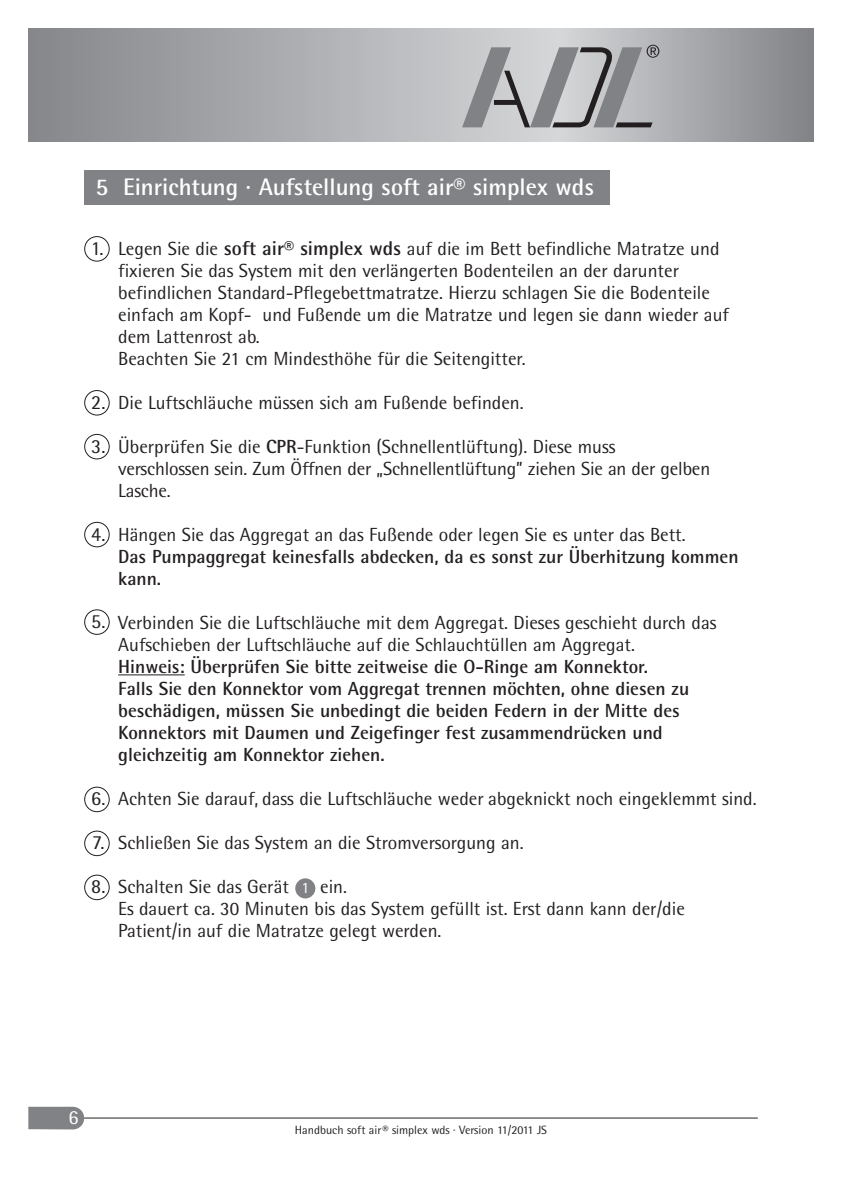
<style>
.page{position:relative;width:842px;height:1191px;background:#fff}
.page>*{position:absolute;margin:0;border:0;box-sizing:border-box;transform-origin:0 0}
.t1{font:700 24px "Rotis Semi Sans";color:#fff}
.t2{font:20px/43.8px "Rotis Semi Sans";color:#231f20}
.t3{font:20px "Rotis Semi Sans";color:#fff}
.t4{font:19px/22px "Rotis Semi Sans";color:#231f20}
.t5{font:700 19px/22px "Rotis Semi Sans";color:#231f20}
.t6{font:15.8px "Rotis Semi Sans";color:#fff}
.t7{font:12px "Rotis Semi Sans";color:#231f20}
.s1{font-weight:700;font-size:20px}
.s2{font-weight:700}
</style>
<div class="page">
<svg style="left:28px;top:1106px;width:56px;height:23px"></svg>
<hr style="left:84px;top:1117px;width:674px;height:1px;background:#231f20">
<div style="left:84px;top:170px;width:526px;height:34px;background:#808285"></div>
<hr style="left:118px;top:674px;width:67px;height:1px;background:#231f20">
<div style="left:84px;top:236px;width:26px;height:26px;border:2px solid #231f20;border-radius:50%"></div>
<div style="left:84px;top:390px;width:26px;height:25px;border:2px solid #231f20;border-radius:50%"></div>
<div style="left:84px;top:434px;width:26px;height:25px;border:2px solid #231f20;border-radius:50%"></div>
<div style="left:84px;top:522px;width:26px;height:25px;border:2px solid #231f20;border-radius:50%"></div>
<div style="left:84px;top:609px;width:26px;height:26px;border:2px solid #231f20;border-radius:50%"></div>
<div style="left:84px;top:786px;width:26px;height:26px;border:2px solid #231f20;border-radius:50%"></div>
<div style="left:84px;top:830px;width:26px;height:26px;border:2px solid #231f20;border-radius:50%"></div>
<div style="left:84px;top:874px;width:26px;height:26px;border:2px solid #231f20;border-radius:50%"></div>
<svg style="left:293px;top:876px;width:25px;height:24px"></svg>
<div style="left:295px;top:878px;width:20px;height:20px;background:#808285;border-radius:50%"></div>
<div style="left:28px;top:28px;width:530px;height:114px;background:linear-gradient(to right,#848689,#d5d6d8)"></div>
<div style="left:558px;top:28px;width:256px;height:114px;background:linear-gradient(to right,#d6d6d9,#808286)"></div>
<svg style="left:462px;top:45px;width:197px;height:82px;background:#a5a6a9"></svg>
<p class="t1" style="left:96px;top:178px;width:500px">5 Einrichtung · Aufstellung soft air® simplex wds</p>
<p class="t4" style="left:118px;top:239px;width:612px">Legen Sie die <span class="s1">soft air® simplex wds</span> auf die im Bett befindliche Matratze und fixieren Sie das System mit den verlängerten Bodenteilen an der darunter befindlichen Standard-Pflegebettmatratze. Hierzu schlagen Sie die Bodenteile einfach am Kopf- und Fußende um die Matratze und legen sie dann wieder auf dem Lattenrost ab.<br>Beachten Sie 21 cm Mindesthöhe für die Seitengitter.</p>
<p class="t4" style="left:118px;top:393px;width:407px">Die Luftschläuche müssen sich am Fußende befinden.</p>
<p class="t4" style="left:118px;top:437px;width:593px">Überprüfen Sie die <span class="s2">CPR</span>-Funktion (Schnellentlüftung). Diese muss verschlossen sein. Zum Öffnen der „Schnellentlüftung” ziehen Sie an der gelben<br>Lasche.</p>
<p class="t4" style="left:118px;top:525px;width:569px">Hängen Sie das Aggregat an das Fußende oder legen Sie es unter das Bett.</p>
<p class="t5" style="left:118px;top:547px;width:622px">Das Pumpaggregat keinesfalls abdecken, da es sonst zur Überhitzung kommen kann.</p>
<p class="t4" style="left:118px;top:613px;width:600px">Verbinden Sie die Luftschläuche mit dem Aggregat. Dieses geschieht durch das<br>Aufschieben der Luftschläuche auf die Schlauchtüllen am Aggregat.</p>
<p class="t5" style="left:118px;top:657px;width:572px">Hinweis: Überprüfen Sie bitte zeitweise die O-Ringe am Konnektor.<br>Falls Sie den Konnektor vom Aggregat trennen möchten, ohne diesen zu beschädigen, müssen Sie unbedingt die beiden Federn in der Mitte des Konnektors mit Daumen und Zeigefinger fest zusammendrücken und gleichzeitig am Konnektor ziehen.</p>
<p class="t4" style="left:118px;top:789px;width:640px">Achten Sie darauf, dass die Luftschläuche weder abgeknickt noch eingeklemmt sind.</p>
<p class="t4" style="left:118px;top:833px;width:407px">Schließen Sie das System an die Stromversorgung an.</p>
<p class="t4" style="left:118px;top:877px;width:568px">Schalten Sie das Gerät 1 ein.<br>Es dauert ca. 30 Minuten bis das System gefüllt ist. Erst dann kann der/die<br>Patient/in auf die Matratze gelegt werden.</p>
<p class="t2" style="left:91px;top:228px;width:14px">1.</p>
<p class="t2" style="left:91px;top:382px;width:16px">2.<br>3.</p>
<p class="t2" style="left:91px;top:514px;width:16px">4.</p>
<p class="t2" style="left:91px;top:601px;width:16px">5.</p>
<p class="t2" style="left:91px;top:778px;width:16px">6.<br>7.</p>
<p class="t2" style="left:91px;top:866px;width:16px">8.</p>
<p class="t6" style="left:301px;top:882px;width:9px">1</p>
<p class="t3" style="left:69px;top:1110px;width:12px">6</p>
<p class="t7" style="left:295px;top:1126px;width:254px">Handbuch soft air® simplex wds · Version 11/2011 JS</p>
</div>
